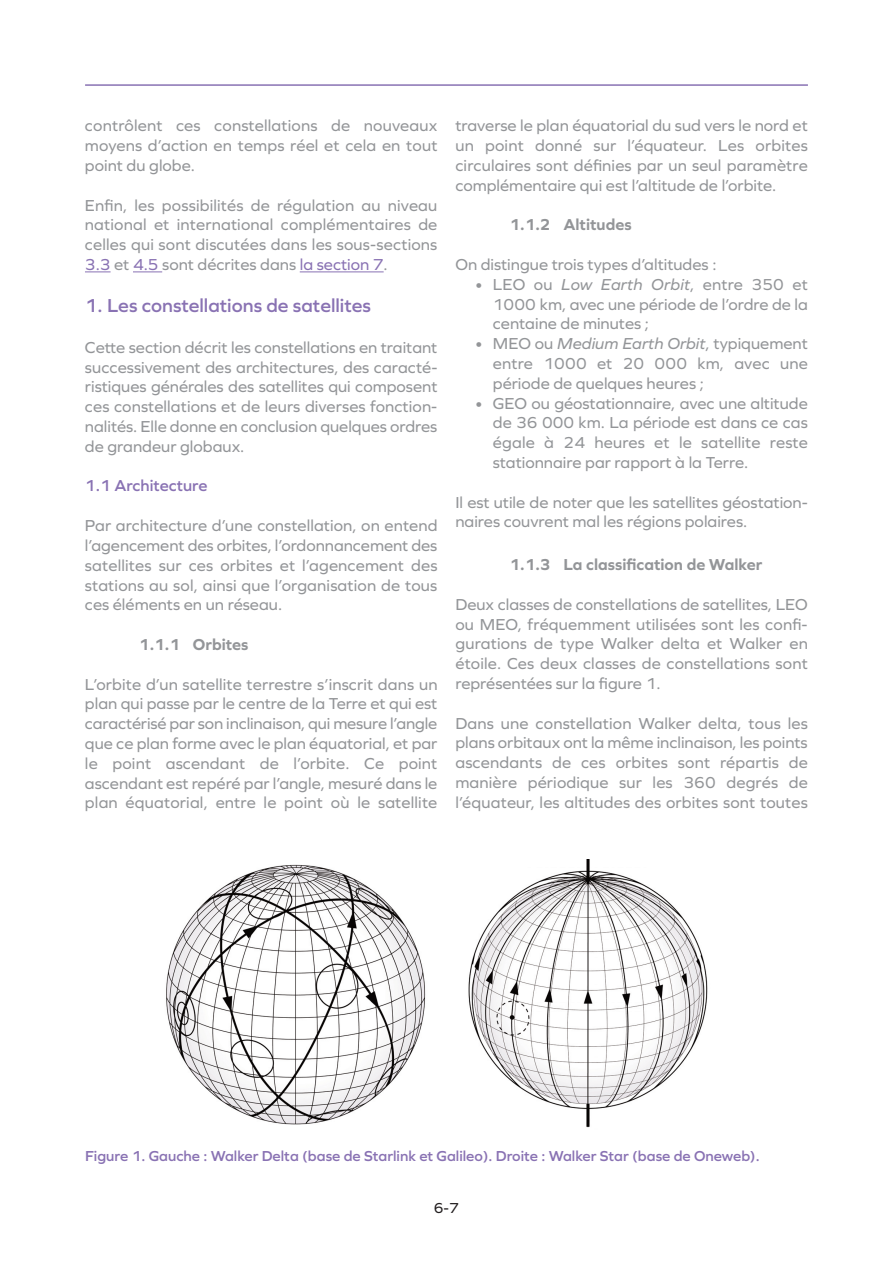
<style>
.page{position:relative;width:893px;height:1263px;background:#fff}
.page>*{position:absolute;margin:0;border:0;box-sizing:border-box;transform-origin:0 0}
.t1{font:600 19.5px "Graphie";color:#8972b3}
.t2{font:16.5px/19.8px "Graphie";color:#939598;text-align:justify}
.t3{font:700 16.5px "Graphie";color:#939598}
.t4{font:600 16.5px "Graphie";color:#8972b3}
.t5{font:600 15px "Graphie";color:#8972b3}
.t6{font:15px "Graphie";color:#231f20}
.s1{color:#8972b3}
.s2{font-style:italic}
</style>
<div class="page">
<hr style="left:85px;top:84px;width:723px;height:2px;background:#8972b3">
<svg style="left:85px;top:271px;width:26px;height:1px"></svg>
<svg style="left:133px;top:271px;width:29px;height:1px"></svg>
<hr style="left:300px;top:271px;width:84px;height:1px;background:#8972b3">
<img style="left:166px;top:864px;width:260px;height:261px">
<img style="left:468px;top:859px;width:240px;height:269px">
<p class="t2" style="left:85px;top:117px;width:354px">contrôlent ces constellations de nouveaux moyens d’action en temps réel et cela en tout point du globe.</p>
<p class="t2" style="left:85px;top:197px;width:354px">Enfin, les possibilités de régulation au niveau national et international complémentaires de celles qui sont discutées dans les sous-sections <span class="s1">3.3</span> et <span class="s1">4.5</span> sont décrites dans <span class="s1">la section 7</span>.</p>
<p class="t1" style="left:85px;top:298px;width:288px">1. Les constellations de satellites</p>
<p class="t2" style="left:85px;top:339px;width:354px">Cette section décrit les constellations en traitant successivement des architectures, des caracté&shy;ristiques générales des satellites qui composent ces constellations et de leurs diverses fonction&shy;nalités. Elle donne en conclusion quelques ordres de grandeur globaux.</p>
<p class="t4" style="left:85px;top:480px;width:124px">1.1 Architecture</p>
<p class="t2" style="left:85px;top:517px;width:354px">Par architecture d’une constellation, on entend l’agencement des orbites, l’ordonnancement des satellites sur ces orbites et l’agencement des stations au sol, ainsi que l’organisation de tous ces éléments en un réseau.</p>
<p class="t3" style="left:139px;top:638px;width:111px">1.1.1 Orbites</p>
<p class="t2" style="left:85px;top:675px;width:354px">L’orbite d’un satellite terrestre s’inscrit dans un plan qui passe par le centre de la Terre et qui est caractérisé par son inclinaison, qui mesure l’angle que ce plan forme avec le plan équatorial, et par le point ascendant de l’orbite. Ce point ascendant est repéré par l’angle, mesuré dans le plan équatorial, entre le point où le satellite</p>
<p class="t2" style="left:455px;top:117px;width:354px">traverse le plan équatorial du sud vers le nord et un point donné sur l’équateur. Les orbites circulaires sont définies par un seul paramètre complémentaire qui est l’altitude de l’orbite.</p>
<p class="t3" style="left:509px;top:219px;width:124px">1.1.2 Altitudes</p>
<p class="t2" style="left:455px;top:256px;width:263px">On distingue trois types d’altitudes :</p>
<p class="t2" style="left:493px;top:276px;width:316px;text-indent:-18px">• LEO ou <span class="s2">Low Earth Orbit</span>, entre 350 et 1000 km, avec une période de l’ordre de la centaine de minutes ;</p>
<p class="t2" style="left:493px;top:335px;width:316px;text-indent:-18px">• MEO ou <span class="s2">Medium Earth Orbit</span>, typiquement entre 1000 et 20 000 km, avec une période de quelques heures ;</p>
<p class="t2" style="left:493px;top:395px;width:316px;text-indent:-18px">• GEO ou géostationnaire, avec une altitude de 36 000 km. La période est dans ce cas égale à 24 heures et le satellite reste stationnaire par rapport à la Terre.</p>
<p class="t2" style="left:455px;top:494px;width:354px">Il est utile de noter que les satellites géostation&shy;naires couvrent mal les régions polaires.</p>
<p class="t3" style="left:509px;top:558px;width:254px">1.1.3 La classification de Walker</p>
<p class="t2" style="left:455px;top:596px;width:354px">Deux classes de constellations de satellites, LEO ou MEO, fréquemment utilisées sont les confi&shy;gurations de type Walker delta et Walker en étoile. Ces deux classes de constellations sont représentées sur la figure 1.</p>
<p class="t2" style="left:455px;top:714px;width:354px">Dans une constellation Walker delta, tous les plans orbitaux ont la même inclinaison, les points ascendants de ces orbites sont répartis de manière périodique sur les 360 degrés de l’équateur, les altitudes des orbites sont toutes</p>
<p class="t5" style="left:85px;top:1150px;width:676px">Figure 1. Gauche : Walker Delta (base de Starlink et Galileo). Droite : Walker Star (base de Oneweb).</p>
<p class="t6" style="left:434px;top:1202px;width:27px">6-7</p>
</div>
